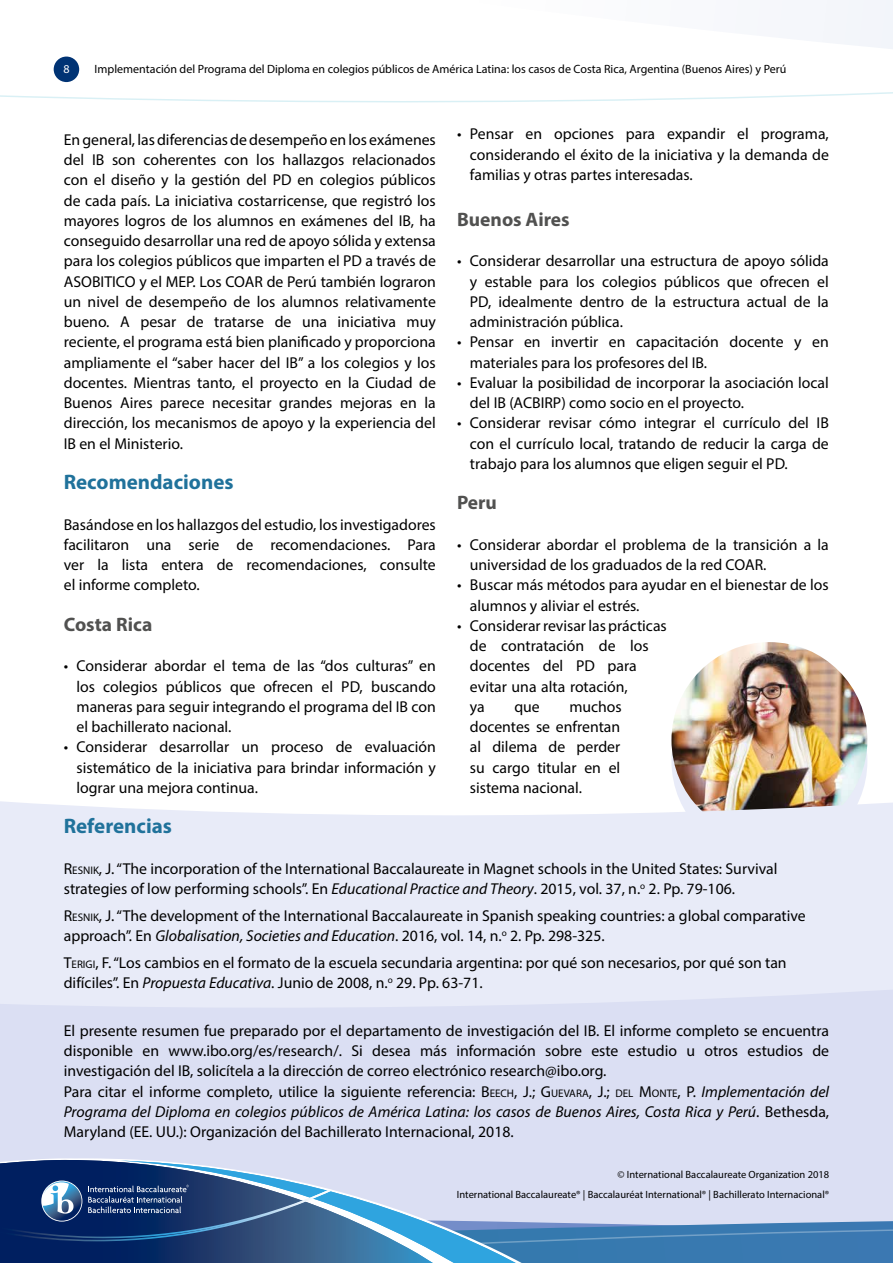
<style>
.page{position:relative;width:893px;height:1263px;background:#fff}
.page>*{position:absolute;margin:0;border:0;box-sizing:border-box;transform-origin:0 0}
.t1{font:700 21px "Myriad Pro";color:#20729b}
.t2{font:700 19.5px "Myriad Pro";color:#515150}
.t3{font:15.75px/20.2px "Myriad Pro";color:#000}
.t4{font:12px "Myriad Pro";color:#000}
.t5{font:12px "Myriad Pro";color:#fff}
.t6{font:10.5px/20.2px "Myriad Pro";color:#000;text-align:right}
.s1{font-style:inherit}
.s2{font-size:10.95px}
.s3{font-style:italic}
</style>
<div class="page">
<div style="left:824px;top:0;width:69px;height:26px;background:#f3f6fa"></div>
<svg style="left:0;top:26px;width:893px;height:77px"></svg>
<img style="left:671px;top:642px;width:196px;height:196px;border-radius:98px">
<div style="left:0;top:800px;width:893px;height:189px;background:#e8ebf8"></div>
<svg style="left:0;top:989px;width:893px;height:171px;background:#dce0f3"></svg>
<svg style="left:0;top:1160px;width:893px;height:103px;background:#7594bb"></svg>
<p class="t5" style="left:63px;top:61px;width:8px">8</p>
<p class="t4" style="left:95px;top:61px;width:693px">Implementación del Programa del Diploma en colegios públicos de América Latina: los casos de Costa Rica, Argentina (Buenos Aires) y Perú</p>
<p class="t3" style="left:64px;top:129px;width:374px;text-align:justify">En general, las diferencias de desempeño en los exámenes del IB son coherentes con los hallazgos relacionados con el diseño y la gestión del PD en colegios públicos de cada país. La iniciativa costarricense, que registró los mayores logros de los alumnos en exámenes del IB, ha conseguido desarrollar una red de apoyo sólida y extensa para los colegios públicos que imparten el PD a través de ASOBITICO y el MEP. Los COAR de Perú también lograron un nivel de desempeño de los alumnos relativamente bueno. A pesar de tratarse de una iniciativa muy reciente, el programa está bien planificado y proporciona ampliamente el “saber hacer del IB” a los colegios y los docentes. Mientras tanto, el proyecto en la Ciudad de Buenos Aires parece necesitar grandes mejoras en la dirección, los mecanismos de apoyo y la experiencia del IB en el Ministerio.</p>
<h1 class="t1" style="left:64px;top:468px;width:171px">Recomendaciones</h1>
<p class="t3" style="left:64px;top:514px;width:374px;text-align:justify">Basándose en los hallazgos del estudio, los investigadores facilitaron una serie de recomendaciones. Para ver la lista entera de recomendaciones, consulte el informe completo.</p>
<p class="t2" style="left:64px;top:611px;width:90px">Costa Rica</p>
<p class="t3" style="left:77px;top:656px;width:361px;text-align:justify;text-indent:-13px">• Considerar abordar el tema de las “dos culturas” en los colegios públicos que ofrecen el PD, buscando maneras para seguir integrando el programa del IB con el bachillerato nacional.</p>
<p class="t3" style="left:77px;top:737px;width:361px;text-align:justify;text-indent:-13px">• Considerar desarrollar un proceso de evaluación sistemático de la iniciativa para brindar información y lograr una mejora continua.</p>
<p class="t3" style="left:470px;top:124px;width:360px;text-align:justify;text-indent:-13px">• Pensar en opciones para expandir el programa, considerando el éxito de la iniciativa y la demanda de familias y otras partes interesadas.</p>
<p class="t2" style="left:457px;top:206px;width:114px">Buenos Aires</p>
<p class="t3" style="left:470px;top:251px;width:360px;text-align:justify;text-indent:-13px">• Considerar desarrollar una estructura de apoyo sólida y estable para los colegios públicos que ofrecen el PD, idealmente dentro de la estructura actual de la administración pública.</p>
<p class="t3" style="left:470px;top:332px;width:360px;text-indent:-13px">• Pensar en invertir en capacitación docente y en materiales para los profesores del IB.</p>
<p class="t3" style="left:470px;top:372px;width:360px;text-indent:-13px">• Evaluar la posibilidad de incorporar la asociación local del IB (ACBIRP) como socio en el proyecto.</p>
<p class="t3" style="left:470px;top:413px;width:360px;text-align:justify;text-indent:-13px">• Considerar revisar cómo integrar el currículo del IB con el currículo local, tratando de reducir la carga de trabajo para los alumnos que eligen seguir el PD.</p>
<p class="t2" style="left:457px;top:490px;width:41px">Peru</p>
<p class="t3" style="left:470px;top:534px;width:360px;text-indent:-13px">• Considerar abordar el problema de la transición a la universidad de los graduados de la red COAR.</p>
<p class="t3" style="left:470px;top:575px;width:360px;text-indent:-13px">• Buscar más métodos para ayudar en el bienestar de los alumnos y aliviar el estrés.</p>
<p class="t3" style="left:470px;top:615px;width:198px;text-indent:-13px">• Considerar revisar las prácticas de contratación de los docentes del PD para evitar una alta rotación,<br>ya</p>
<p class="t3" style="left:470px;top:696px;width:153px;text-align:justify;text-indent:99px">muchos docentes se enfrentan al dilema de perder su cargo titular en el sistema nacional.</p>
<p class="t3" style="left:514px;top:696px;width:27px">que</p>
<h1 class="t1" style="left:64px;top:813px;width:110px">Referencias</h1>
<p class="t3" style="left:64px;top:858px;width:715px"><span class="s1">R</span><span class="s2">ESNIK</span>, J. “The incorporation of the International Baccalaureate in Magnet schools in the United States: Survival strategies of low performing schools”. En <span class="s3">Educational Practice and Theory</span>. 2015, vol. 37, n.<sup>o</sup> 2. Pp. 79-106.</p>
<p class="t3" style="left:64px;top:905px;width:743px"><span class="s1">R</span><span class="s2">ESNIK</span>, J. “The development of the International Baccalaureate in Spanish speaking countries: a global comparative approach”. En <span class="s3">Globalisation, Societies and Education</span>. 2016, vol. 14, n.<sup>o</sup> 2. Pp. 298-325.</p>
<p class="t3" style="left:64px;top:952px;width:724px"><span class="s1">T</span><span class="s2">ERIGI</span>, F. “Los cambios en el formato de la escuela secundaria argentina: por qué son necesarios, por qué son tan difíciles”. En <span class="s3">Propuesta Educativa</span>. Junio de 2008, n.<sup>o</sup> 29. Pp. 63-71.</p>
<p class="t3" style="left:64px;top:1020px;width:767px">El presente resumen fue preparado por el departamento de investigación del IB. El informe completo se encuentra disponible en www.ibo.org/es/research/. Si desea más información sobre este estudio u otros estudios de investigación del IB, solicítela a la dirección de correo electrónico research@ibo.org.<br>Para citar el informe completo, utilice la siguiente referencia: <span class="s1">B</span><span class="s2">EECH</span>, J.; <span class="s1">G</span><span class="s2">UEVARA</span>, J.; <span class="s2">DEL</span> <span class="s1">M</span><span class="s2">ONTE</span>, P. <span class="s3">Implementación del Programa del Diploma en colegios públicos de América Latina: los casos de Buenos Aires, Costa Rica y Perú</span>. Bethesda, Maryland (EE. UU.): Organización del Bachillerato Internacional, 2018.</p>
<p class="t6" style="left:457px;top:1164px;width:374px">© International Baccalaureate Organization 2018<br>International Baccalaureate® | Baccalauréat International® | Bachillerato Internacional®</p>
</div>
